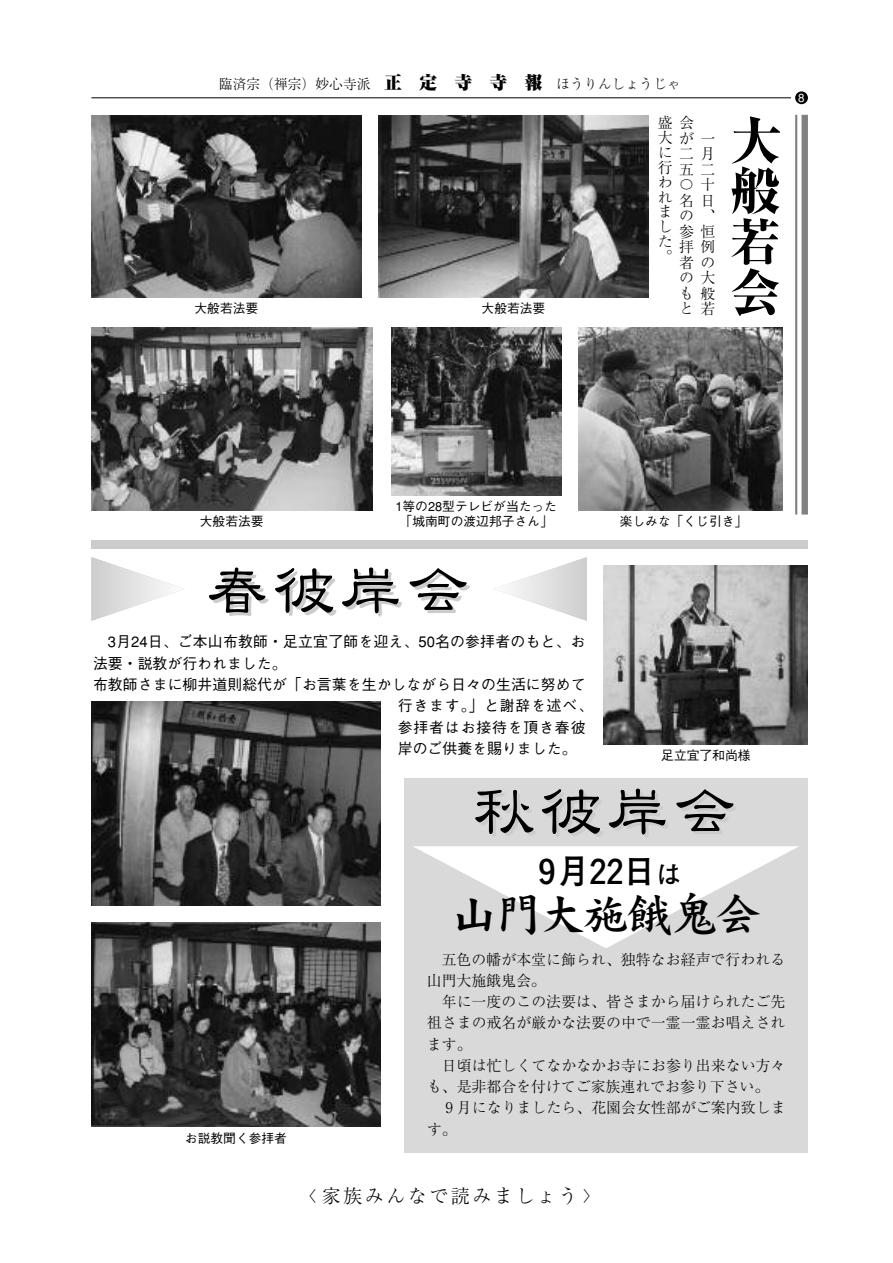
<style>
.page{position:relative;width:893px;height:1263px;background:#fff}
.page>*{position:absolute;margin:0;border:0;box-sizing:border-box;transform-origin:0 0}
.t1{font:600 63.75px "DFP Lei Sho CID";letter-spacing:.05em;color:#000}
.t2{font:800 51px/51px "Ryumin";color:#000;text-align:justify}
.t3{font:600 46.8px "DFP Kai Sho CID";letter-spacing:-.06em;color:#000}
.t4{font:700 34.05px "Futo Go B101";letter-spacing:-.28em;color:#000}
.t5{font:300 19.2px "Ryumin";letter-spacing:.125em;color:#000}
.t6{font:300 14.85px/14.9px "Ryumin";letter-spacing:.005em;color:#000}
.t7{font:500 14.85px "Gothic BBB";letter-spacing:.005em;color:#000}
.t8{font:300 14.85px/15.5px "Ryumin";letter-spacing:.43em;color:#000;text-align:right}
.t9{font:500 14.85px "Gothic BBB";letter-spacing:.05em;color:#000}
.t10{font:500 14.85px "Gothic BBB";letter-spacing:.055em;color:#000}
.t11{font:300 13.8px "Ryumin";color:#000}
.t12{font:500 12.75px/14.9px "Gothic BBB";color:#000;text-align:center}
.t13{font:500 11.7px "Gothic BBB";color:#fff}
.s1{font-weight:900;font-size:17.55px}
.s2{font-size:25.5px}
</style>
<div class="page">
<div style="left:404px;top:778px;width:404px;height:374px;background:#d9d9d9"></div>
<svg style="left:413px;top:846px;width:386px;height:102px"></svg>
<hr style="left:91px;top:97px;width:700px;height:1px;background:#000">
<div style="left:795px;top:91px;width:13px;height:13px;background:#000;border-radius:50%"></div>
<div style="left:801px;top:115px;width:7px;height:399px;background:#808080"></div>
<hr style="left:795px;top:115px;width:2px;height:399px;background:#808080">
<img style="left:578px;top:327px;width:204px;height:183px">
<img style="left:391px;top:327px;width:170px;height:168px">
<img style="left:378px;top:115px;width:270px;height:183px">
<img style="left:91px;top:115px;width:270px;height:183px">
<img style="left:91px;top:327px;width:281px;height:183px">
<img style="left:604px;top:566px;width:204px;height:178px">
<img style="left:91px;top:923px;width:289px;height:204px">
<div style="left:91px;top:540px;width:717px;height:9px;background:#ccc"></div>
<img style="left:91px;top:702px;width:290px;height:204px">
<svg style="left:91px;top:557px;width:93px;height:64px"></svg>
<svg style="left:494px;top:557px;width:93px;height:64px"></svg>
<p class="t11" style="left:219px;top:76px;width:463px">臨済宗（禅宗）妙心寺派　<span class="s1">正　定　寺　寺　報</span> ほうりんしょうじゃ</p>
<p class="t12" style="left:195px;top:302px;width:65px">大般若法要</p>
<p class="t12" style="left:482px;top:302px;width:65px">大般若法要</p>
<p class="t6" style="left:658px;top:116px;width:38px">盛会</p>
<p class="t6" style="left:658px;top:161px;width:16px;text-align:justify">行われました。</p>
<p class="t8" style="left:658px;top:132px;width:59px">大が一に二月五二<br>〇十<br>名日<br>の、<br>参恒<br>拝例<br>者の<br>の大<br>も般<br>と若</p>
<h2 class="t2" style="left:730px;top:113px;width:53px">大般若会</h2>
<p class="t13" style="left:798px;top:91px;width:8px">8</p>
<p class="t12" style="left:200px;top:514px;width:65px">大般若法要</p>
<p class="t12" style="left:395px;top:499px;width:163px">1等の28型テレビが当たった「城南町の渡辺邦子さん」</p>
<h1 class="t1" style="left:205px;top:556px;width:266px">春彼岸会</h1>
<p class="t7" style="left:108px;top:633px;width:479px">3月24日、ご本山布教師・足立宜了師を迎え、50名の参拝者のもと、お</p>
<p class="t12" style="left:620px;top:514px;width:129px">楽しみな「くじ引き」</p>
<p class="t7" style="left:93px;top:655px;width:195px">法要・説教が行われました。</p>
<p class="t7" style="left:93px;top:676px;width:494px">布教師さまに柳井道則総代が「お言葉を生かしながら日々の生活に努めて</p>
<p class="t9" style="left:398px;top:697px;width:197px">行きます。」と謝辞を述べ、</p>
<p class="t10" style="left:398px;top:718px;width:189px">参拝者はお接待を頂き春彼</p>
<p class="t7" style="left:398px;top:740px;width:180px">岸のご供養を賜りました。</p>
<h1 class="t1" style="left:472px;top:777px;width:266px">秋彼岸会</h1>
<p class="t12" style="left:661px;top:748px;width:91px">足立宜了和尚様</p>
<p class="t12" style="left:185px;top:1131px;width:104px">お説教聞く参拝者</p>
<h3 class="t4" style="left:530px;top:851px;width:154px">９月２２日<span class="s2">は</span></h3>
<h3 class="t3" style="left:450px;top:888px;width:312px">山門大施餓鬼会</h3>
<p class="t6" style="left:427px;top:950px;width:360px;line-height:21.3px;text-indent:15px">五色の幡が本堂に飾られ、独特なお経声で行われる山門大施餓鬼会。</p>
<p class="t6" style="left:427px;top:992px;width:360px;line-height:21.3px;text-align:justify;text-indent:15px">年に一度のこの法要は、皆さまから届けられたご先祖さまの戒名が厳かな法要の中で一霊一霊お唱えされます。</p>
<p class="t6" style="left:427px;top:1056px;width:360px;line-height:21.3px;text-indent:15px">日頃は忙しくてなかなかお寺にお参り出来ない方々も、是非都合を付けてご家族連れでお参り下さい。</p>
<p class="t6" style="left:427px;top:1098px;width:360px;line-height:21.3px;text-indent:15px">９月になりましたら、花園会女性部がご案内致します。</p>
<p class="t5" style="left:300px;top:1185px;width:300px">〈家族みんなで読みましょう〉</p>
</div>
